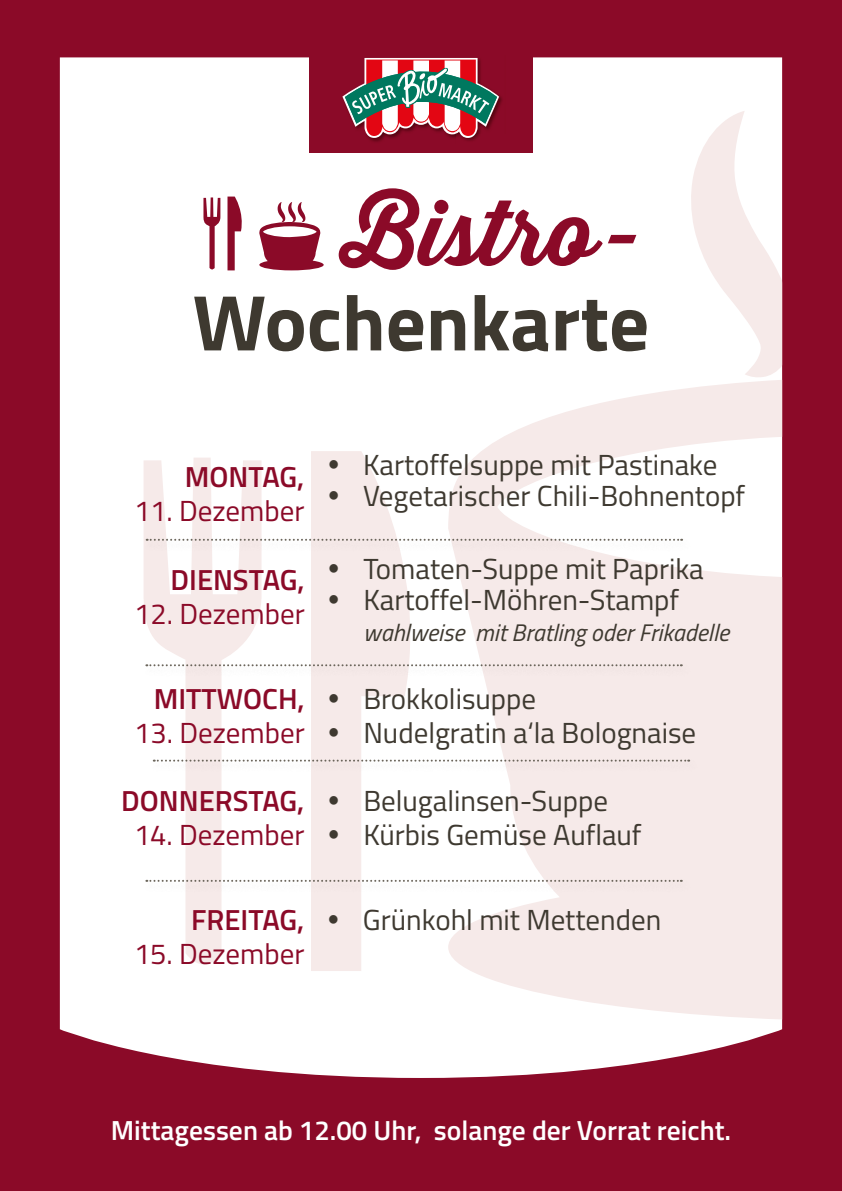
<style>
.page{position:relative;width:842px;height:1191px;background:#8b0a28}
.page>*{position:absolute;margin:0;border:0;box-sizing:border-box;transform-origin:0 0}
.t1{font:700 89.7px "Thirsty Script";color:#8b0a28}
.t2{font:700 79px "Titillium";color:#3e3930}
.t3{font:29px/31px "Titillium";color:#3e3930}
.t4{font:29px "Titillium";color:#8b0a28}
.t5{font:600 29px "Titillium";color:#8b0a28}
.t6{font:600 27.6px "Titillium";color:#fff}
.t7{font:italic 24px "Titillium";color:#3e3930}
</style>
<div class="page">
<div style="left:60px;top:57px;width:722px;height:1021px;background:#fff"></div>
<svg style="left:448px;top:377px;width:334px;height:644px;background:#f8f0ef"></svg>
<svg style="left:690px;top:111px;width:92px;height:267px;background:#faf5f4"></svg>
<svg style="left:144px;top:457px;width:117px;height:521px;background:#fbf6f5"></svg>
<svg style="left:311px;top:451px;width:119px;height:520px;background:#f9f3f2"></svg>
<div style="left:309px;top:0;width:223px;height:153px;background:#8b0a28"></div>
<img style="left:365px;top:57px;width:137px;height:85px">
<svg style="left:342px;top:58px;width:157px;height:80px"></svg>
<svg style="left:259px;top:202px;width:65px;height:68px"></svg>
<svg style="left:203px;top:197px;width:17px;height:74px"></svg>
<svg style="left:227px;top:196px;width:18px;height:74px"></svg>
<div style="left:143px;top:537px;width:548px;height:14px;background:#000;opacity:.13"></div>
<svg style="left:147px;top:539px;width:535px;height:2px"></svg>
<div style="left:142px;top:663px;width:549px;height:14px;background:#000;opacity:.13"></div>
<svg style="left:146px;top:664px;width:536px;height:2px"></svg>
<div style="left:150px;top:758px;width:548px;height:14px;background:#000;opacity:.13"></div>
<svg style="left:154px;top:759px;width:535px;height:2px"></svg>
<div style="left:142px;top:878px;width:549px;height:14px;background:#000;opacity:.13"></div>
<svg style="left:146px;top:880px;width:536px;height:2px"></svg>
<svg style="left:329px;top:460px;width:9px;height:9px"></svg>
<svg style="left:329px;top:491px;width:9px;height:9px"></svg>
<svg style="left:330px;top:795px;width:8px;height:9px"></svg>
<svg style="left:330px;top:829px;width:8px;height:9px"></svg>
<svg style="left:330px;top:693px;width:8px;height:9px"></svg>
<svg style="left:330px;top:727px;width:8px;height:9px"></svg>
<svg style="left:330px;top:564px;width:8px;height:9px"></svg>
<svg style="left:330px;top:595px;width:8px;height:9px"></svg>
<svg style="left:329px;top:914px;width:9px;height:9px"></svg>
<h1 class="t1" style="left:341px;top:166px;width:303px">Bistro-</h1>
<h2 class="t2" style="left:193px;top:262px;width:458px">Wochenkarte</h2>
<p class="t5" style="left:185px;top:455px;width:121px">MONTAG,</p>
<p class="t4" style="left:134px;top:490px;width:172px">11. Dezember</p>
<p class="t5" style="left:171px;top:557px;width:136px">DIENSTAG,</p>
<p class="t4" style="left:134px;top:592px;width:172px">12. Dezember</p>
<p class="t5" style="left:154px;top:676px;width:152px">MITTWOCH,</p>
<p class="t4" style="left:134px;top:711px;width:172px">13. Dezember</p>
<p class="t5" style="left:121px;top:778px;width:185px">DONNERSTAG,</p>
<p class="t4" style="left:134px;top:813px;width:172px">14. Dezember</p>
<p class="t5" style="left:191px;top:897px;width:115px">FREITAG,</p>
<p class="t4" style="left:134px;top:932px;width:172px">15. Dezember</p>
<p class="t3" style="left:363px;top:448px;width:384px">Kartoffelsuppe mit Pastinake<br>Vegetarischer Chili-Bohnentopf</p>
<p class="t3" style="left:363px;top:552px;width:342px">Tomaten-Suppe mit Paprika<br>Kartoffel-Möhren-Stampf</p>
<p class="t7" style="left:363px;top:615px;width:368px">wahlweise mit Bratling oder Frikadelle</p>
<p class="t3" style="left:363px;top:680px;width:334px;line-height:34px">Brokkolisuppe<br>Nudelgratin a‘la Bolognaise</p>
<p class="t3" style="left:363px;top:782px;width:280px;line-height:34px">Belugalinsen-Suppe<br>Kürbis Gemüse Auflauf</p>
<p class="t3" style="left:363px;top:902px;width:300px">Grünkohl mit Mettenden</p>
<p class="t6" style="left:111px;top:1109px;width:622px">Mittagessen ab 12.00 Uhr, solange der Vorrat reicht.</p>
</div>
